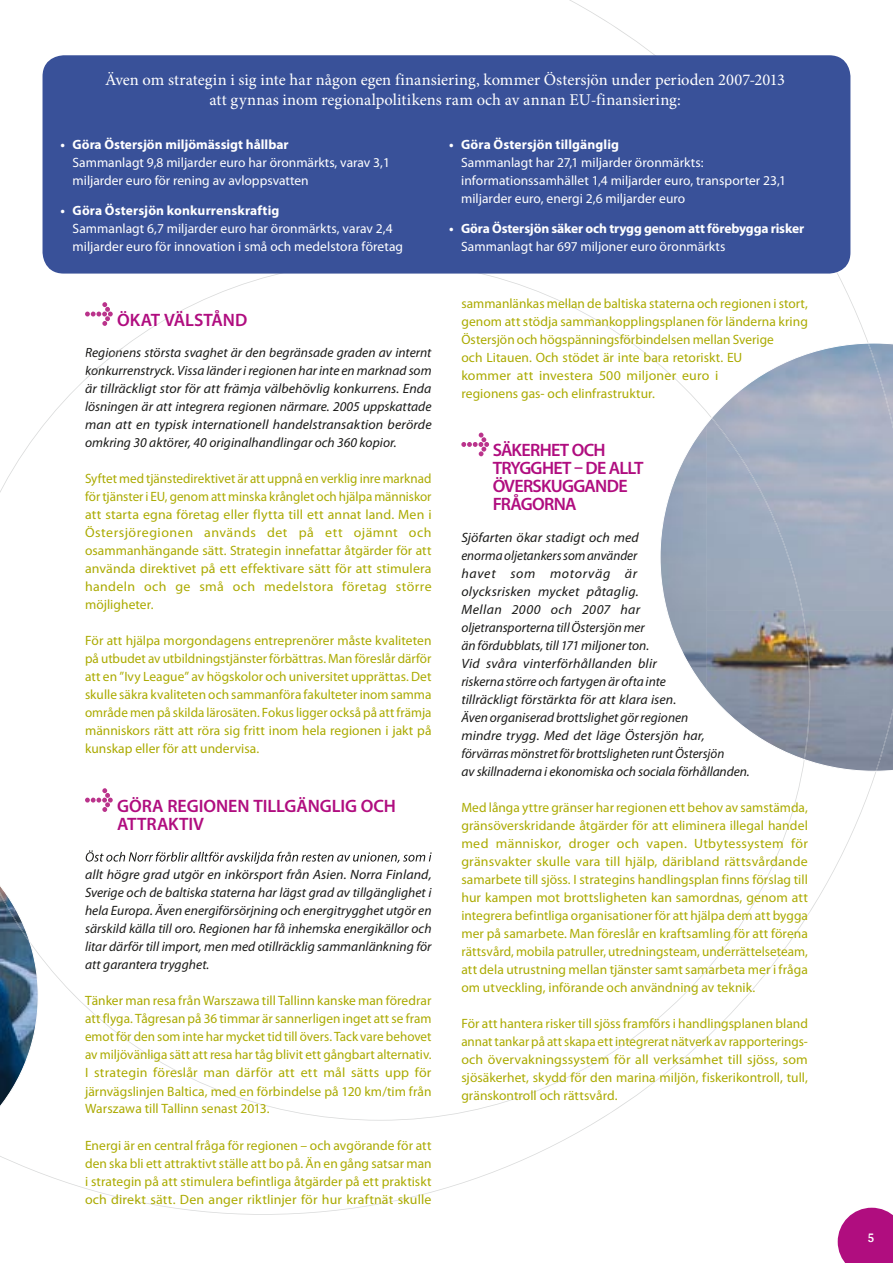
<style>
.page{position:relative;width:893px;height:1263px;background:#fff}
.page>*{position:absolute;margin:0;border:0;box-sizing:border-box;transform-origin:0 0}
.t1{font:600 18px/18px "Myriad Pro";letter-spacing:-.005em;color:#b00d7f}
.t2{font:600 18px/18px "Myriad Pro";letter-spacing:-.035em;color:#b00d7f}
.t3{font:16.5px/19.5px "Minion Pro";color:#fff;text-align:center}
.t4{font:13.5px/18px "Myriad Pro";letter-spacing:.005em;color:#abaa00;text-align:justify}
.t5{font:italic 13.5px/18px "Myriad Pro";letter-spacing:.005em;color:#1a1a18;text-align:justify}
.t6{font:13.5px/18px "Myriad Pro";color:#fff}
.t7{font:700 13.5px "Myriad Pro";color:#fff}
.t8{font:500 12px "Barmeno";color:#fff}
</style>
<div class="page">
<div style="left:838px;top:1215px;width:55px;height:48px;background:#b00d7f"></div>
<div style="left:43px;top:55px;width:807px;height:219px;background:#395199;border-radius:21px"></div>
<svg style="left:85px;top:302px;width:28px;height:24px"></svg>
<svg style="left:107px;top:348px;width:16px;height:12px"></svg>
<svg style="left:86px;top:366px;width:15px;height:12px"></svg>
<svg style="left:85px;top:788px;width:28px;height:24px"></svg>
<svg style="left:86px;top:850px;width:346px;height:14px"></svg>
<svg style="left:461px;top:433px;width:28px;height:23px"></svg>
<svg style="left:0;top:886px;width:38px;height:287px"></svg>
<svg style="left:660px;top:343px;width:233px;height:428px"></svg>
<p class="t3" style="left:105px;top:70px;width:682px">Även om strategin i sig inte har någon egen finansiering, kommer Östersjön under perioden 2007-2013 att gynnas inom regionalpolitikens ram och av annan EU-finansiering:</p>
<p class="t7" style="left:61px;top:135px;width:230px">• Göra Östersjön miljömässigt hållbar</p>
<p class="t6" style="left:73px;top:153px;width:319px">Sammanlagt 9,8 miljarder euro har öronmärkts, varav 3,1 miljarder euro för rening av avloppsvatten</p>
<p class="t7" style="left:61px;top:202px;width:220px">• Göra Östersjön konkurrenskraftig</p>
<p class="t6" style="left:73px;top:220px;width:332px">Sammanlagt 6,7 miljarder euro har öronmärkts, varav 2,4 miljarder euro för innovation i små och medelstora företag</p>
<p class="t7" style="left:449px;top:135px;width:171px">• Göra Östersjön tillgänglig</p>
<p class="t6" style="left:461px;top:153px;width:326px">Sammanlagt har 27,1 miljarder öronmärkts: informationssamhället 1,4 miljarder euro, transporter 23,1 miljarder euro, energi 2,6 miljarder euro</p>
<p class="t7" style="left:449px;top:220px;width:357px">• Göra Östersjön säker och trygg genom att förebygga risker</p>
<p class="t6" style="left:461px;top:237px;width:266px">Sammanlagt har 697 miljoner euro öronmärkts</p>
<h1 class="t1" style="left:117px;top:310px;width:132px">ÖKAT VÄLSTÅND</h1>
<p class="t5" style="left:85px;top:344px;width:348px">Regionens största svaghet är den begränsade graden av internt konkurrenstryck. Vissa länder i regionen har inte en marknad som är tillräckligt stor för att främja välbehövlig konkurrens. Enda lösningen är att integrera regionen närmare. 2005 uppskattade man att en typisk internationell handelstransaktion berörde omkring 30 aktörer, 40 originalhandlingar och 360 kopior.</p>
<p class="t4" style="left:85px;top:470px;width:348px">Syftet med tjänstedirektivet är att uppnå en verklig inre marknad för tjänster i EU, genom att minska krånglet och hjälpa människor att starta egna företag eller flytta till ett annat land. Men i Östersjöregionen används det på ett ojämnt och osammanhängande sätt. Strategin innefattar åtgärder för att använda direktivet på ett effektivare sätt för att stimulera handeln och ge små och medelstora företag större möjligheter.</p>
<p class="t4" style="left:85px;top:632px;width:348px">För att hjälpa morgondagens entreprenörer måste kvaliteten på utbudet av utbildningstjänster förbättras. Man föreslår därför att en ”Ivy League” av högskolor och universitet upprättas. Det skulle säkra kvaliteten och sammanföra fakulteter inom samma område men på skilda lärosäten. Fokus ligger också på att främja människors rätt att röra sig fritt inom hela regionen i jakt på kunskap eller för att undervisa.</p>
<h1 class="t1" style="left:117px;top:796px;width:280px">GÖRA REGIONEN TILLGÄNGLIG OCH<br>ATTRAKTIV</h1>
<p class="t5" style="left:85px;top:866px;width:348px">allt högre grad utgör en inkörsport från Asien. Norra Finland, Sverige och de baltiska staterna har lägst grad av tillgänglighet i hela Europa. Även energiförsörjning och energitrygghet utgör en särskild källa till oro. Regionen har få inhemska energikällor och litar därför till import, men med otillräcklig sammanlänkning för att garantera trygghet.</p>
<p class="t4" style="left:85px;top:992px;width:348px">Tänker man resa från Warszawa till Tallinn kanske man föredrar att flyga. Tågresan på 36 timmar är sannerligen inget att se fram emot för den som inte har mycket tid till övers. Tack vare behovet av miljövänliga sätt att resa har tåg blivit ett gångbart alternativ.<br>I strategin föreslår man därför att ett mål sätts upp för järnvägslinjen Baltica, med en förbindelse på 120 km/tim från Warszawa till Tallinn senast 2013.</p>
<p class="t4" style="left:85px;top:1136px;width:348px">Energi är en central fråga för regionen – och avgörande för att den ska bli ett attraktivt ställe att bo på. Än en gång satsar man i strategin på att stimulera befintliga åtgärder på ett praktiskt och direkt sätt. Den anger riktlinjer för hur kraftnät skulle</p>
<p class="t4" style="left:461px;top:294px;width:348px;text-align:left">sammanlänkas mellan de baltiska staterna och regionen i stort, genom att stödja sammankopplingsplanen för länderna kring Östersjön och högspänningsförbindelsen mellan Sverige<br>och Litauen. Och stödet är inte bara retoriskt. EU<br>kommer att investera 500 miljoner euro i<br>regionens gas- och elinfrastruktur.</p>
<h1 class="t2" style="left:493px;top:441px;width:152px">SÄKERHET OCH<br>TRYGGHET – DE ALLT<br>ÖVERSKUGGANDE<br>FRÅGORNA</h1>
<p class="t5" style="left:461px;top:528px;width:290px;text-align:left">Sjöfarten ökar stadigt och med<br>enorma oljetankers som använder<br>havet som motorväg är<br>olycksrisken mycket påtaglig.<br>Mellan 2000 och 2007 har<br>oljetransporterna till Östersjön mer<br>än fördubblats, till 171 miljoner ton.<br>Vid svåra vinterförhållanden blir<br>riskerna större och fartygen är ofta inte<br>tillräckligt förstärkta för att klara isen.<br>Även organiserad brottslighet gör regionen<br>mindre trygg. Med det läge Östersjön har, förvärras mönstret för brottsligheten runt Östersjön<br>av skillnaderna i ekonomiska och sociala förhållanden.</p>
<p class="t4" style="left:461px;top:798px;width:348px">Med långa yttre gränser har regionen ett behov av samstämda, gränsöverskridande åtgärder för att eliminera illegal handel med människor, droger och vapen. Utbytessystem för gränsvakter skulle vara till hjälp, däribland rättsvårdande samarbete till sjöss. I strategins handlingsplan finns förslag till hur kampen mot brottsligheten kan samordnas, genom att integrera befintliga organisationer för att hjälpa dem att bygga mer på samarbete. Man föreslår en kraftsamling för att förena rättsvård, mobila patruller, utredningsteam, underrättelseteam, att dela utrustning mellan tjänster samt samarbeta mer i fråga om utveckling, införande och användning av teknik.</p>
<p class="t4" style="left:461px;top:1014px;width:348px">För att hantera risker till sjöss framförs i handlingsplanen bland annat tankar på att skapa ett integrerat nätverk av rapporterings&shy;och övervakningssystem för all verksamhet till sjöss, som sjösäkerhet, skydd för den marina miljön, fiskerikontroll, tull, gränskontroll och rättsvård.</p>
<p class="t8" style="left:868px;top:1231px;width:8px">5</p>
</div>
